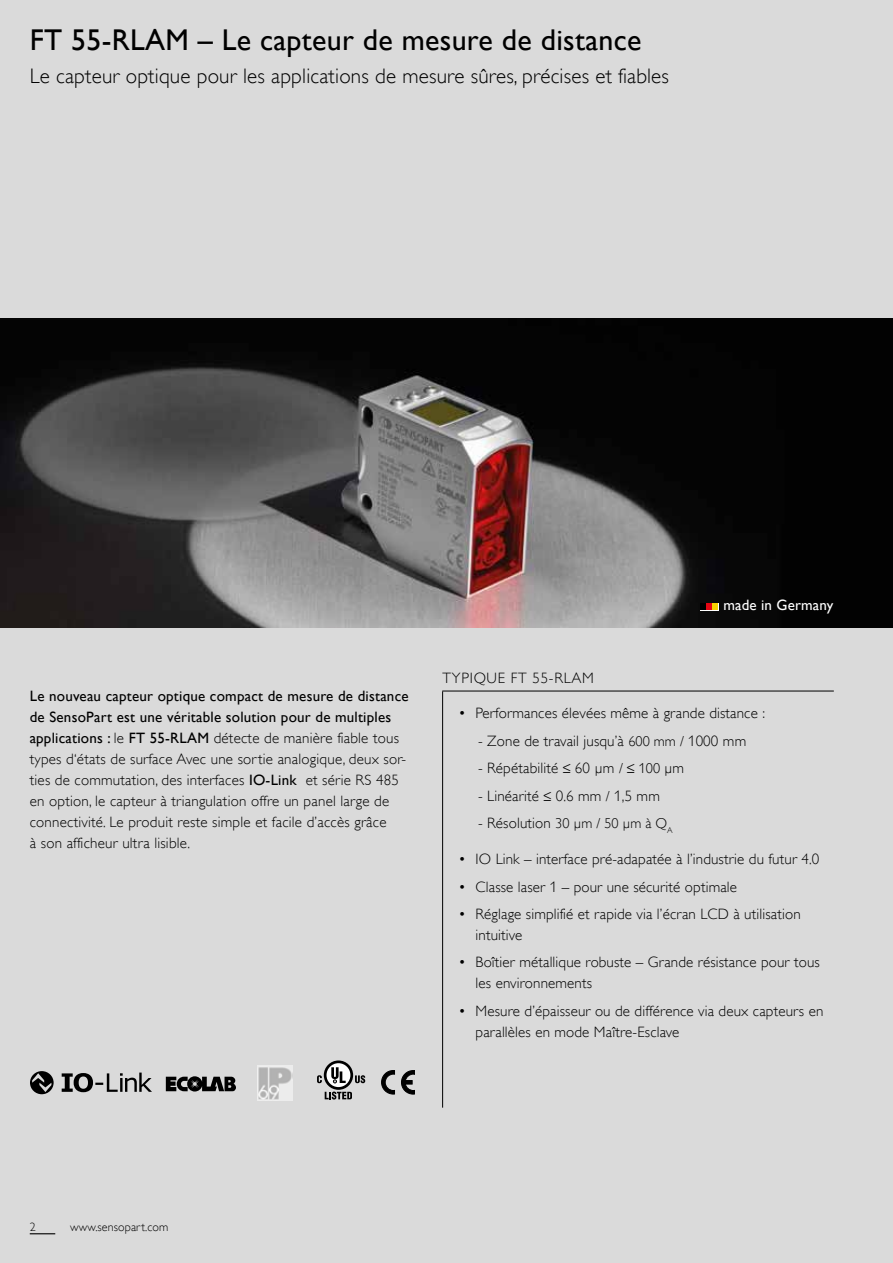
<style>
.page{position:relative;width:893px;height:1263px;background:#dadada}
.page>*{position:absolute;margin:0;border:0;box-sizing:border-box;transform-origin:0 0}
.t1{font:30px "Gill Alt One";letter-spacing:.01em;color:#000}
.t2{font:300 21px "Gill Alt One";letter-spacing:.01em;color:#000}
.t3{font:300 15px/21px "Gill Alt One";letter-spacing:.01em;color:#000}
.t4{font:300 15px "Gill Alt One";letter-spacing:.05em;color:#000}
.t5{font:15px "Gill Alt One";letter-spacing:.01em;color:#fff}
.t6{font:300 12px "Gill Alt One";letter-spacing:.01em;color:#000}
.s1{font-weight:400}
.s2{font-size:14.25px}
</style>
<div class="page">
<svg style="left:30px;top:1233px;width:25px;height:1px"></svg>
<hr style="left:442px;top:691px;width:1px;height:417px;background:#000">
<hr style="left:442px;top:691px;width:392px;height:1px;background:#000">
<img style="left:0;top:319px;width:893px;height:308px">
<svg style="left:700px;top:603px;width:19px;height:7px"></svg>
<svg style="left:700px;top:604px;width:18px;height:6px"></svg>
<svg style="left:30px;top:1071px;width:24px;height:23px"></svg>
<svg style="left:62px;top:1072px;width:90px;height:20px"></svg>
<svg style="left:325px;top:1091px;width:27px;height:8px"></svg>
<svg style="left:355px;top:1075px;width:10px;height:8px"></svg>
<svg style="left:324px;top:1060px;width:29px;height:30px"></svg>
<div style="left:326px;top:1063px;width:24px;height:24px;background:#fff;border-radius:50%"></div>
<svg style="left:331px;top:1067px;width:15px;height:16px"></svg>
<svg style="left:317px;top:1075px;width:5px;height:8px"></svg>
<svg style="left:401px;top:1070px;width:14px;height:24px"></svg>
<svg style="left:382px;top:1070px;width:13px;height:24px"></svg>
<img style="left:258px;top:1065px;width:35px;height:36px">
<svg style="left:166px;top:1076px;width:70px;height:15px"></svg>
<h1 class="t1" style="left:30px;top:23px;width:613px">FT 55-RLAM – Le capteur de mesure de distance</h1>
<h2 class="t2" style="left:30px;top:64px;width:641px">Le capteur optique pour les applications de mesure sûres, précises et fiables</h2>
<p class="t5" style="left:723px;top:596px;width:111px">made in Germany</p>
<p class="t3" style="left:30px;top:686px;width:380px"><span class="s1">Le nouveau capteur optique compact de mesure de distance de SensoPart est une véritable solution pour de multiples applications :</span> le <span class="s1">FT 55-RLAM</span> détecte de manière fiable tous types d‘états de surface Avec une sortie analogique, deux sor&shy;ties de commutation, des interfaces <span class="s1">IO-Link</span> et série RS 485 en option, le capteur à triangulation offre un panel large de connectivité. Le produit reste simple et facile d’accès grâce<br>à son afficheur ultra lisible.</p>
<p class="t4" style="left:443px;top:669px;width:153px">TYPIQUE FT 55-RLAM</p>
<p class="t3" style="left:459px;top:703px;width:308px">• Performances élevées même à grande distance :</p>
<p class="t3" style="left:478px;top:730px;width:270px">- Zone de travail jusqu’à <span class="s2">600 mm /</span> 1000 mm</p>
<p class="t3" style="left:478px;top:757px;width:208px">- Répétabilité <span class="s2">≤</span> 60 µm <span class="s2">/ ≤ 100</span> µm</p>
<p class="t3" style="left:478px;top:785px;width:183px">- Linéarité <span class="s2">≤</span> 0.6 mm <span class="s2">/</span> 1,5 mm</p>
<p class="t3" style="left:478px;top:812px;width:196px">- Résolution <span class="s2">30 µm / 50 µm à Q</span><sub>A</sub></p>
<p class="t3" style="left:459px;top:849px;width:362px">• IO Link – interface pré-adapatée à l’industrie du futur 4.0</p>
<p class="t3" style="left:459px;top:876px;width:280px">• Classe laser 1 – pour une sécurité optimale</p>
<p class="t3" style="left:476px;top:903px;width:327px;text-indent:-17px">• Réglage simplifié et rapide via l’écran LCD à utilisation intuitive</p>
<p class="t3" style="left:476px;top:952px;width:346px;text-indent:-17px">• Boîtier métallique robuste – Grande résistance pour tous les environnements</p>
<p class="t3" style="left:476px;top:1000px;width:349px;text-indent:-17px">• Mesure d’épaisseur ou de différence via deux capteurs en parallèles en mode Maître-Esclave</p>
<p class="t6" style="left:30px;top:1220px;width:7px">2</p>
<p class="t6" style="left:70px;top:1220px;width:100px">www.sensopart.com</p>
</div>
